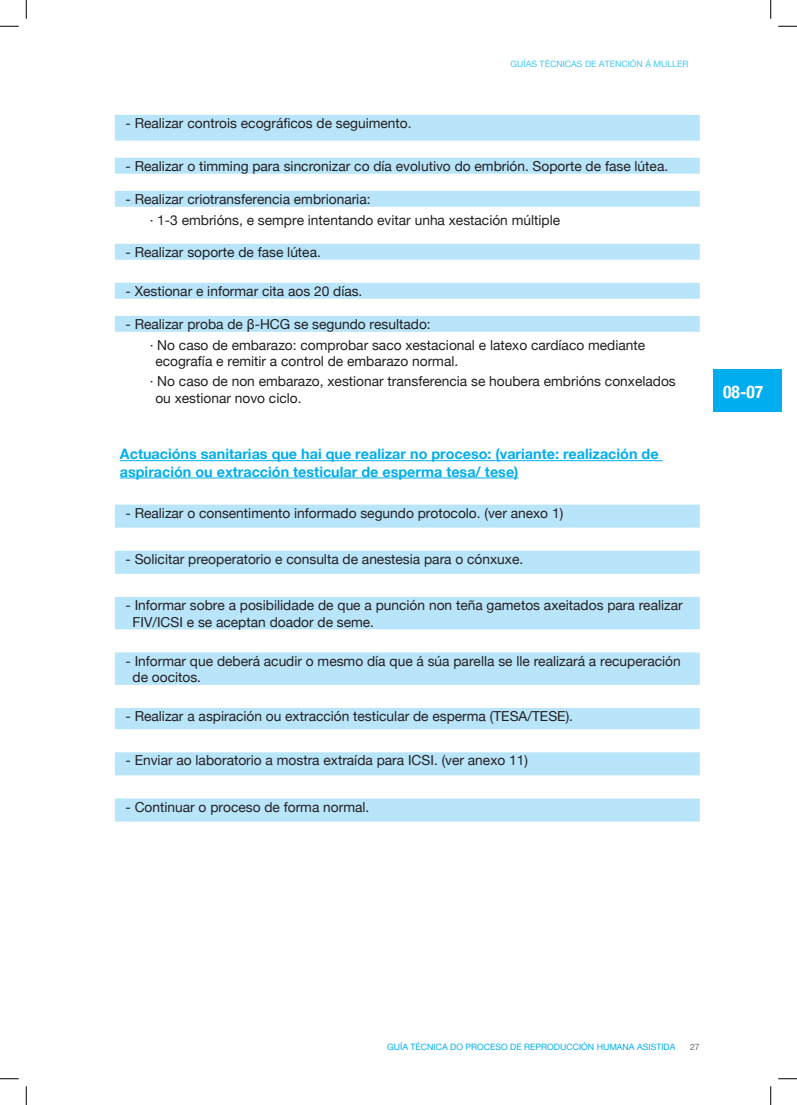
<style>
.page{position:relative;width:797px;height:1105px;background:#fff}
.page>*{position:absolute;margin:0;border:0;box-sizing:border-box;transform-origin:0 0}
.t1{font:700 condensed 17.5px "Helvetica Neuecondensedbold";color:#fff}
.t2{font:700 14.38px/17.2px "Helvetica Neuebold";color:#00aeef}
.t3{font:13.75px/20.9px "Helvetica Neue";color:#231f20}
.t4{font:8.75px "Helvetica Neue";color:#00aeef}
.t5{font:8.75px "Helvetica Neue";color:#40c7f4}
.t6{font:8.75px "Helvetica Neue";color:#6c6d70}
.s1{font-family:"Arial"}
</style>
<div class="page">
<svg style="left:115px;top:115px;width:584px;height:706px"></svg>
<hr style="left:120px;top:460px;width:542px;height:1px;background:#00aeef">
<hr style="left:120px;top:478px;width:398px;height:1px;background:#00aeef">
<div style="left:713px;top:369px;width:68px;height:43px;background:#00aeef"></div>
<svg style="left:0;top:25px;width:19px;height:2px"></svg>
<svg style="left:778px;top:25px;width:19px;height:2px"></svg>
<svg style="left:0;top:1078px;width:19px;height:1px"></svg>
<svg style="left:778px;top:1078px;width:19px;height:1px"></svg>
<svg style="left:25px;top:0;width:2px;height:19px"></svg>
<svg style="left:25px;top:1086px;width:2px;height:19px"></svg>
<svg style="left:770px;top:0;width:1px;height:19px"></svg>
<svg style="left:770px;top:1086px;width:1px;height:19px"></svg>
<p class="t5" style="left:510px;top:59px;width:179px">GUÍAS TÉCNICAS DE ATENCIÓN Á MULLER</p>
<p class="t3" style="left:125px;top:112px;width:287px">- Realizar controis ecográficos de seguimento.</p>
<p class="t3" style="left:125px;top:155px;width:544px">- Realizar o timming para sincronizar co día evolutivo do embrión. Soporte de fase lútea.</p>
<p class="t3" style="left:150px;top:188px;width:412px;text-indent:-24px">- Realizar criotransferencia embrionaria:<br>· 1-3 embrións, e sempre intentando evitar unha xestación múltiple</p>
<p class="t3" style="left:125px;top:241px;width:197px">- Realizar soporte de fase lútea.</p>
<p class="t3" style="left:125px;top:280px;width:238px">- Xestionar e informar cita aos 20 días.</p>
<p class="t3" style="left:150px;top:313px;width:497px;text-indent:-24px">- Realizar proba de <span class="s1">β</span>-HCG se segundo resultado:<br>· No caso de embarazo: comprobar saco xestacional e latexo cardíaco mediante</p>
<p class="t3" style="left:150px;top:351px;width:527px;line-height:20px;text-indent:6px">ecografía e remitir a control de embarazo normal.<br>· No caso de non embarazo, xestionar transferencia se houbera embrións conxelados</p>
<p class="t3" style="left:155px;top:387px;width:148px">ou xestionar novo ciclo.</p>
<p class="t2" style="left:120px;top:445px;width:540px">Actuacións sanitarias que hai que realizar no proceso: (variante: realización de aspiración ou extracción testicular de esperma tesa/ tese)</p>
<p class="t3" style="left:125px;top:502px;width:439px">- Realizar o consentimento informado segundo protocolo. (ver anexo 1)</p>
<p class="t3" style="left:125px;top:548px;width:399px">- Solicitar preoperatorio e consulta de anestesia para o cónxuxe.</p>
<p class="t3" style="left:133px;top:597px;width:551px;line-height:16.5px;text-indent:-7px">- Informar sobre a posibilidade de que a punción non teña gametos axeitados para realizar<br>FIV/ICSI e se aceptan doador de seme.</p>
<p class="t3" style="left:133px;top:652px;width:549px;line-height:16.5px;text-indent:-7px">- Informar que deberá acudir o mesmo día que á súa parella se lle realizará a recuperación de oocitos.</p>
<p class="t3" style="left:125px;top:705px;width:449px">- Realizar a aspiración ou extracción testicular de esperma (TESA/TESE).</p>
<p class="t3" style="left:125px;top:750px;width:404px">- Enviar ao laboratorio a mostra extraída para ICSI. (ver anexo 11)</p>
<p class="t3" style="left:125px;top:796px;width:245px">- Continuar o proceso de forma normal.</p>
<p class="t1" style="left:723px;top:381px;width:42px">08-07</p>
<p class="t4" style="left:387px;top:1042px;width:290px">GUÍA TÉCNICA DO PROCESO DE REPRODUCCIÓN HUMANA ASISTIDA</p>
<p class="t6" style="left:690px;top:1042px;width:11px">27</p>
</div>
